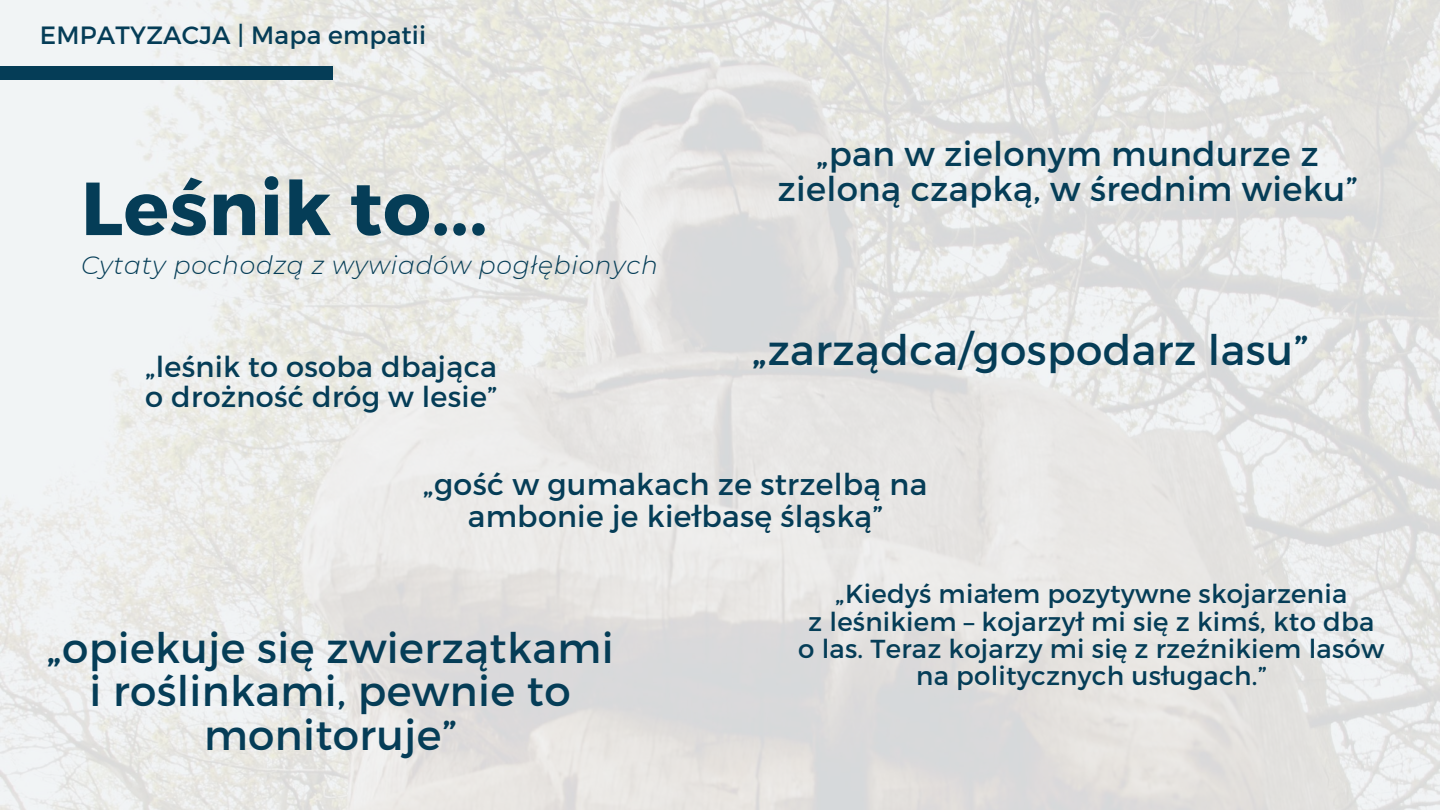
<style>
.page{position:relative;width:1440px;height:810px;background:#fff}
.page>*{position:absolute;margin:0;border:0;box-sizing:border-box;transform-origin:0 0}
.t1{font:700 75px "Montserrat";letter-spacing:.01em;color:#053d57}
.t2{font:42px/43.5px "Montserrat";letter-spacing:.01em;color:#053d57;text-align:center}
.t3{font:34px/35.2px "Montserrat";letter-spacing:.01em;color:#053d57;text-align:center}
.t4{font:30px/31.5px "Montserrat";letter-spacing:.01em;color:#053d57;text-align:center}
.t5{font:28.7px/30px "Montserrat";letter-spacing:.01em;color:#053d57}
.t6{font:26px/27.3px "Montserrat";letter-spacing:.01em;color:#053d57;text-align:center}
.t7{font:italic 300 25px "Montserrat";letter-spacing:.03em;color:#053d57}
.t8{font:25px "Montserrat";letter-spacing:.01em;color:#053d57}
</style>
<div class="page">
<img style="left:0;top:0;width:1440px;height:810px">
<div style="left:0;top:67px;width:333px;height:13px;background:#053d57"></div>
<p class="t8" style="left:40px;top:19px;width:388px">EMPATYZACJA | Mapa empatii</p>
<h1 class="t1" style="left:81px;top:160px;width:408px">Leśnik to...</h1>
<p class="t7" style="left:81px;top:250px;width:578px">Cytaty pochodzą z wywiadów pogłębionych</p>
<p class="t5" style="left:145px;top:351px;width:354px">„leśnik to osoba dbająca o drożność dróg w lesie”</p>
<h3 class="t3" style="left:777px;top:134px;width:581px">„pan w zielonym mundurze z zieloną czapką, w średnim wieku”</h3>
<h2 class="t2" style="left:752px;top:326px;width:558px">„zarządca/gospodarz lasu”</h2>
<p class="t4" style="left:423px;top:468px;width:506px">„gość w gumakach ze strzelbą na ambonie je kiełbasę śląską”</p>
<h2 class="t2" style="left:46px;top:624px;width:569px">„opiekuje się zwierzątkami i roślinkami, pewnie to monitoruje”</h2>
<p class="t6" style="left:798px;top:579px;width:588px">„Kiedyś miałem pozytywne skojarzenia<br>z leśnikiem – kojarzył mi się z kimś, kto dba o las. Teraz kojarzy mi się z rzeźnikiem lasów na politycznych usługach.”</p>
</div>
